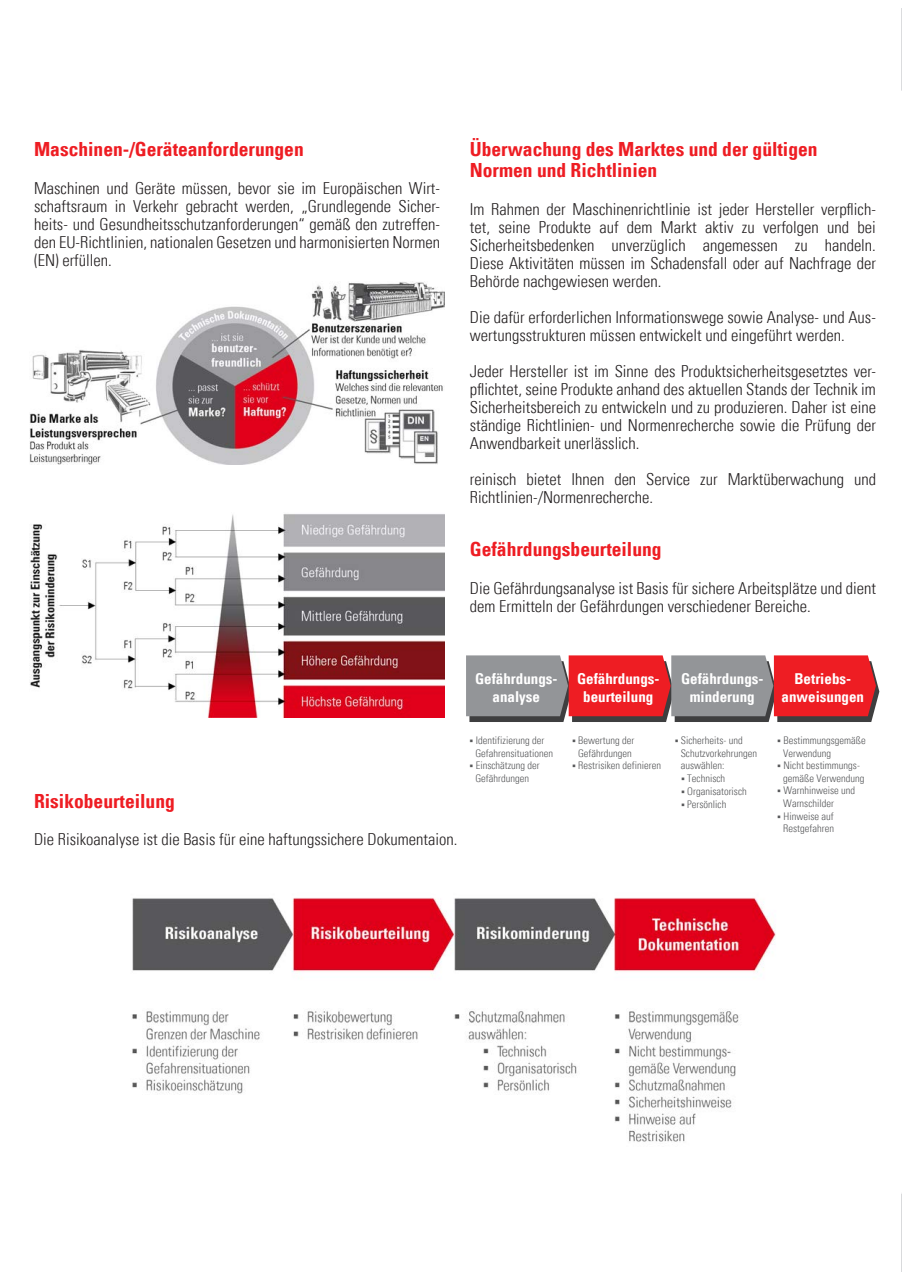
<style>
.page{position:relative;width:910px;height:1280px;background:#fff}
.page>*{position:absolute;margin:0;border:0;box-sizing:border-box;transform-origin:0 0}
.t1{font:300 condensed 19.5px/21px "Univers 47";color:#ee1d23}
.t2{font:300 condensed 16.5px/18px "Univers";color:#231f20;text-align:justify}
.t3{font:300 condensed 15px/18px "Univers 47";color:#fff;text-align:center}
.t4{font:300 condensed 10.5px/12.6px "Univers";color:#57585a}
</style>
<div class="page">
<svg style="left:466px;top:655px;width:413px;height:67px;background:#b55c60"></svg>
<img style="left:30px;top:281px;width:414px;height:183px">
<img style="left:30px;top:514px;width:414px;height:203px">
<img style="left:132px;top:898px;width:644px;height:244px">
<p class="t1" style="left:34px;top:139px;width:271px">Maschinen-/Geräteanforderungen</p>
<p class="t2" style="left:34px;top:179px;width:408px">Maschinen und Geräte müssen, bevor sie im Europäischen Wirt&shy;schaftsraum in Verkehr gebracht werden, „Grundlegende Sicher&shy;heits- und Gesundheitsschutzanforderungen“ gemäß den zutreffen&shy;den EU-Richtlinien, nationalen Gesetzen und harmonisierten Normen (EN) erfüllen.</p>
<p class="t1" style="left:470px;top:139px;width:349px">Überwachung des Marktes und der gültigen<br>Normen und Richtlinien</p>
<p class="t2" style="left:470px;top:200px;width:408px">Im Rahmen der Maschinenrichtlinie ist jeder Hersteller verpflich&shy;tet, seine Produkte auf dem Markt aktiv zu verfolgen und bei Sicherheitsbedenken unverzüglich angemessen zu handeln.<br>Diese Aktivitäten müssen im Schadensfall oder auf Nachfrage der Behörde nachgewiesen werden.</p>
<p class="t2" style="left:470px;top:308px;width:408px">Die dafür erforderlichen Informationswege sowie Analyse- und Aus&shy;wertungsstrukturen müssen entwickelt und eingeführt werden.</p>
<p class="t2" style="left:470px;top:362px;width:408px">Jeder Hersteller ist im Sinne des Produktsicherheitsgesetztes ver&shy;pflichtet, seine Produkte anhand des aktuellen Stands der Technik im Sicherheitsbereich zu entwickeln und zu produzieren. Daher ist eine ständige Richtlinien- und Normenrecherche sowie die Prüfung der Anwendbarkeit unerlässlich.</p>
<p class="t2" style="left:470px;top:470px;width:408px">reinisch bietet Ihnen den Service zur Marktüberwachung und<br>Richtlinien-/Normenrecherche.</p>
<p class="t1" style="left:470px;top:539px;width:193px">Gefährdungsbeurteilung</p>
<p class="t2" style="left:470px;top:579px;width:408px">Die Gefährdungsanalyse ist Basis für sichere Arbeitsplätze und dient dem Ermitteln der Gefährdungen verschiedener Bereiche.</p>
<p class="t1" style="left:34px;top:790px;width:142px">Risikobeurteilung</p>
<p class="t2" style="left:34px;top:830px;width:425px">Die Risikoanalyse ist die Basis für eine haftungssichere Dokumentaion.</p>
<p class="t3" style="left:475px;top:669px;width:84px">Gefährdungs&shy;analyse</p>
<p class="t3" style="left:577px;top:669px;width:84px">Gefährdungs&shy;beurteilung</p>
<p class="t3" style="left:681px;top:669px;width:84px">Gefährdungs&shy;minderung</p>
<p class="t3" style="left:781px;top:669px;width:84px">Betriebs&shy;anweisungen</p>
<p class="t4" style="left:475px;top:734px;width:79px;text-indent:-6px">▪ Identifizierung der<br>Gefahrensituationen</p>
<p class="t4" style="left:469px;top:759px;width:72px;text-align:center">▪ Einschätzung der<br>Gefährdungen</p>
<p class="t4" style="left:681px;top:734px;width:78px;text-indent:-6px">▪ Sicherheits- und<br>Schutzvorkehrungen auswählen:</p>
<p class="t4" style="left:681px;top:772px;width:46px">▪ Technisch</p>
<p class="t4" style="left:681px;top:785px;width:67px">▪ Organisatorisch</p>
<p class="t4" style="left:681px;top:798px;width:47px">▪ Persönlich</p>
<p class="t4" style="left:783px;top:734px;width:84px;text-indent:-6px">▪ Bestimmungsgemäße<br>Verwendung</p>
<p class="t4" style="left:777px;top:759px;width:89px;text-align:center">▪ Nicht bestimmungs&shy;gemäße Verwendung</p>
<p class="t4" style="left:783px;top:784px;width:73px;text-indent:-6px">▪ Warnhinweise und<br>Warnschilder</p>
<p class="t4" style="left:777px;top:809px;width:58px;text-align:center">▪ Hinweise auf<br>Restgefahren</p>
<p class="t4" style="left:572px;top:734px;width:64px;text-align:center">▪ Bewertung der<br>Gefährdungen</p>
<p class="t4" style="left:572px;top:759px;width:91px">▪ Restrisiken definieren</p>
</div>
